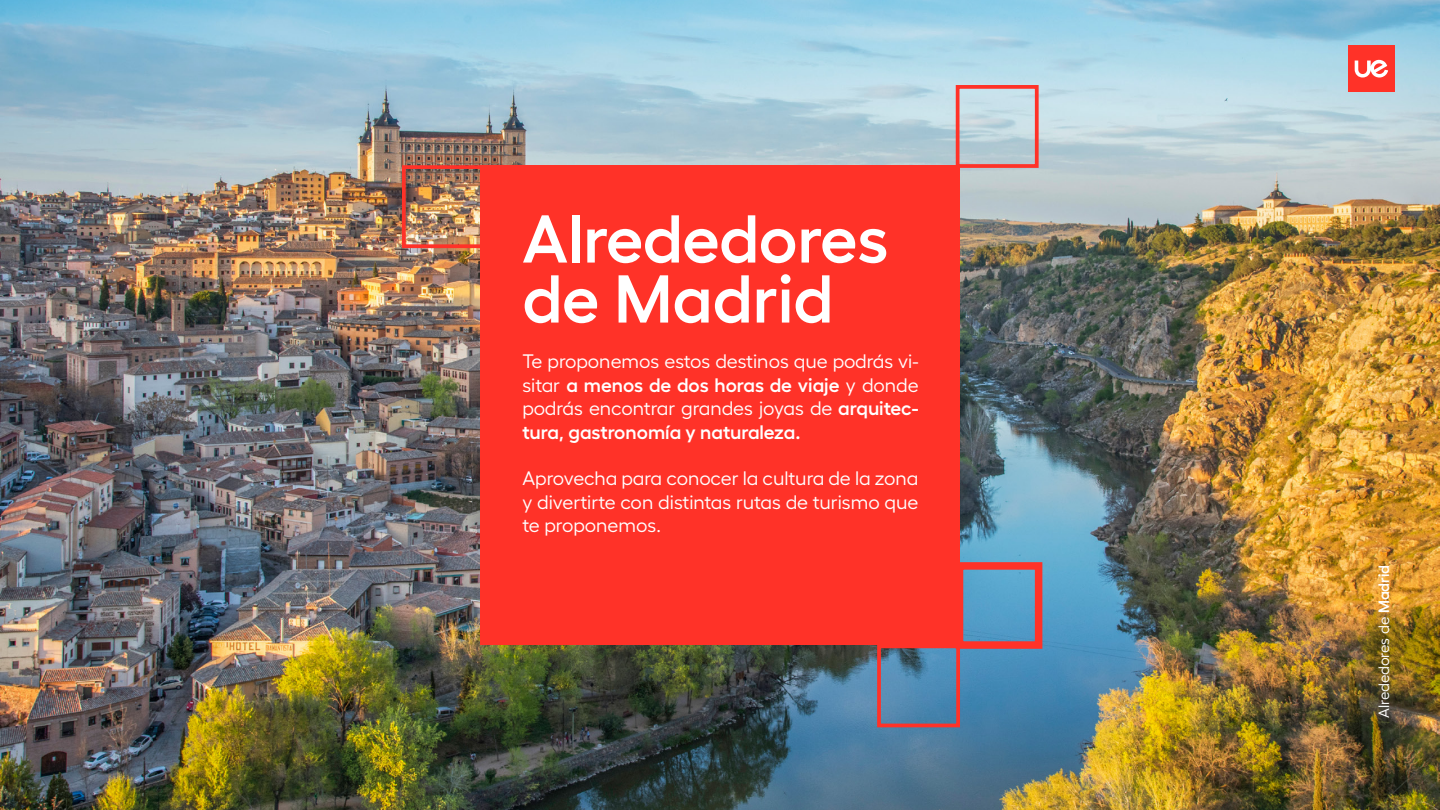
<style>
.page{position:relative;width:1440px;height:810px;background:#fff}
.page>*{position:absolute;margin:0;border:0;box-sizing:border-box;transform-origin:0 0}
.t1{font:600 67.5px/60px "Hellix";letter-spacing:-.005em;color:#fff}
.t2{font:19.5px/23.4px "Hellix";color:#fff;text-align:justify}
.t3{font:15px "Hellix";letter-spacing:-.015em;color:#fff}
.s1{font-weight:600}
</style>
<div class="page">
<img style="left:0;top:0;width:1440px;height:810px">
<div style="left:956px;top:562px;width:86px;height:87px;border:8px solid #ff3228"></div>
<div style="left:402px;top:165px;width:83px;height:83px;border:4px solid #ff3228"></div>
<div style="left:956px;top:85px;width:83px;height:83px;border:4px solid #ff3228"></div>
<div style="left:877px;top:644px;width:83px;height:83px;border:4px solid #ff3228"></div>
<div style="left:480px;top:165px;width:480px;height:480px;background:#ff3228"></div>
<div style="left:1348px;top:45px;width:46px;height:46px;background:#ff3228"></div>
<svg style="left:1355px;top:59px;width:33px;height:19px"></svg>
<h1 class="t1" style="left:522px;top:202px;width:368px">Alrededores de Madrid</h1>
<p class="t2" style="left:522px;top:348px;width:398px">Te proponemos estos destinos que podrás vi&shy;sitar <span class="s1">a menos de dos horas de viaje</span> y donde podrás encontrar grandes joyas de <span class="s1">arquitec&shy;tura, gastronomía y naturaleza.</span></p>
<p class="t2" style="left:522px;top:465px;width:398px">Aprovecha para conocer la cultura de la zona y divertirte con distintas rutas de turismo que te proponemos.</p>
<p class="t3" style="left:1372px;top:718px;width:155px;rotate:-90deg">Alrededores de <span class="s1">Madrid</span></p>
</div>
